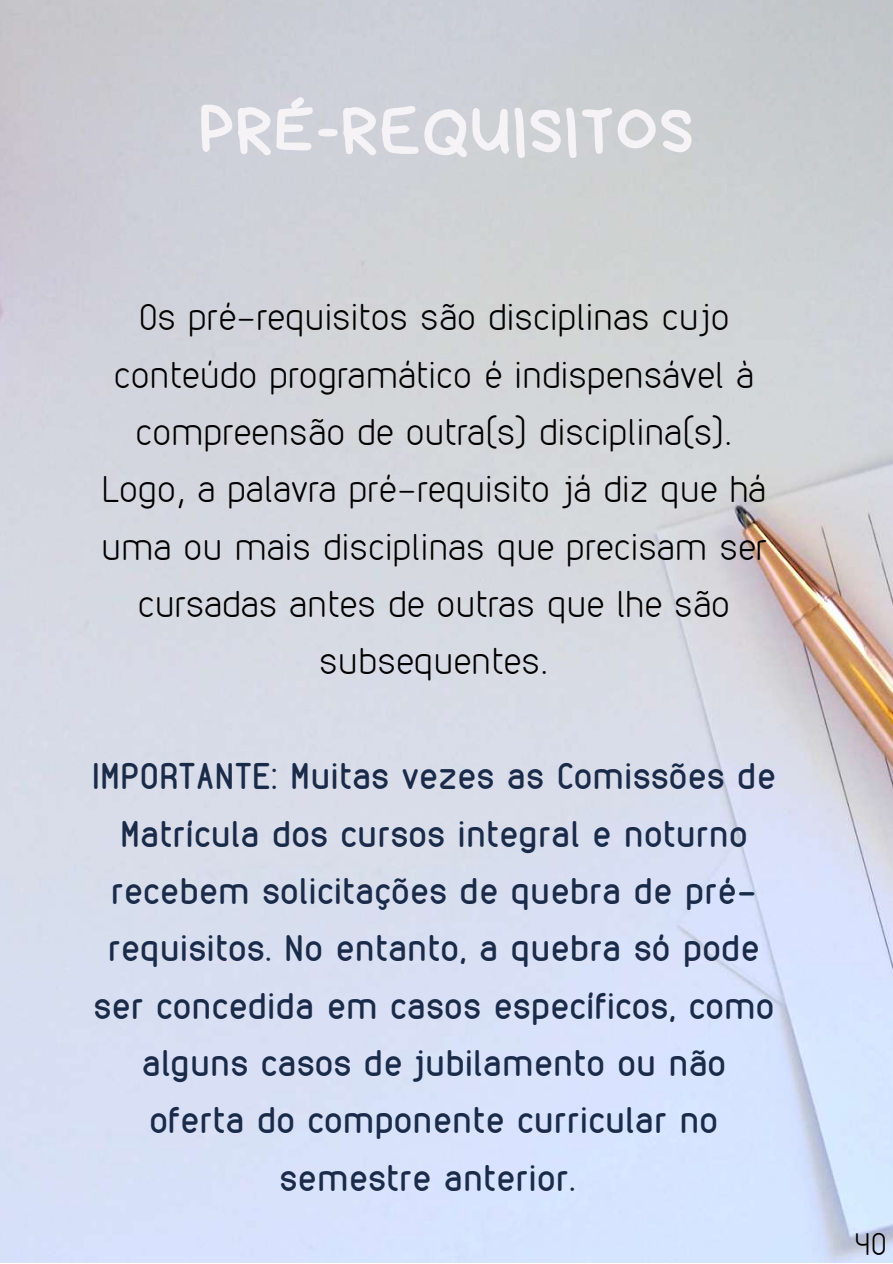
<style>
.page{position:relative;width:893px;height:1264px;background:#fff}
.page>*{position:absolute;margin:0;border:0;box-sizing:border-box;transform-origin:0 0}
.t1{font:68.85px "Bryndan Write";letter-spacing:.02em;color:#f5f3f5}
.t2{font:36px/57.3px "VDS";letter-spacing:.02em;color:#1a2a49;text-align:center}
.t3{font:100 36px/57.3px "VDS";letter-spacing:.02em;color:#000;text-align:center}
.t4{font:100 30px "VDS";color:#000}
</style>
<div class="page">
<img style="left:0;top:0;width:892px;height:1262px">
<h1 class="t1" style="left:199px;top:96px;width:496px">PRÉ-REQUISITOS</h1>
<p class="t3" style="left:101px;top:288px;width:666px">Os pré-requisitos são disciplinas cujo conteúdo programático é indispensável à compreensão de outra(s) disciplina(s).<br>Logo, a palavra pré-requisito já diz que há uma ou mais disciplinas que precisam ser cursadas antes de outras que lhe são subsequentes.</p>
<p class="t2" style="left:92px;top:747px;width:685px">IMPORTANTE: Muitas vezes as Comissões de Matrícula dos cursos integral e noturno recebem solicitações de quebra de pré&shy;requisitos. No entanto, a quebra só pode ser concedida em casos específicos, como alguns casos de jubilamento ou não oferta do componente curricular no semestre anterior.</p>
<p class="t4" style="left:854px;top:1227px;width:33px">40</p>
</div>
